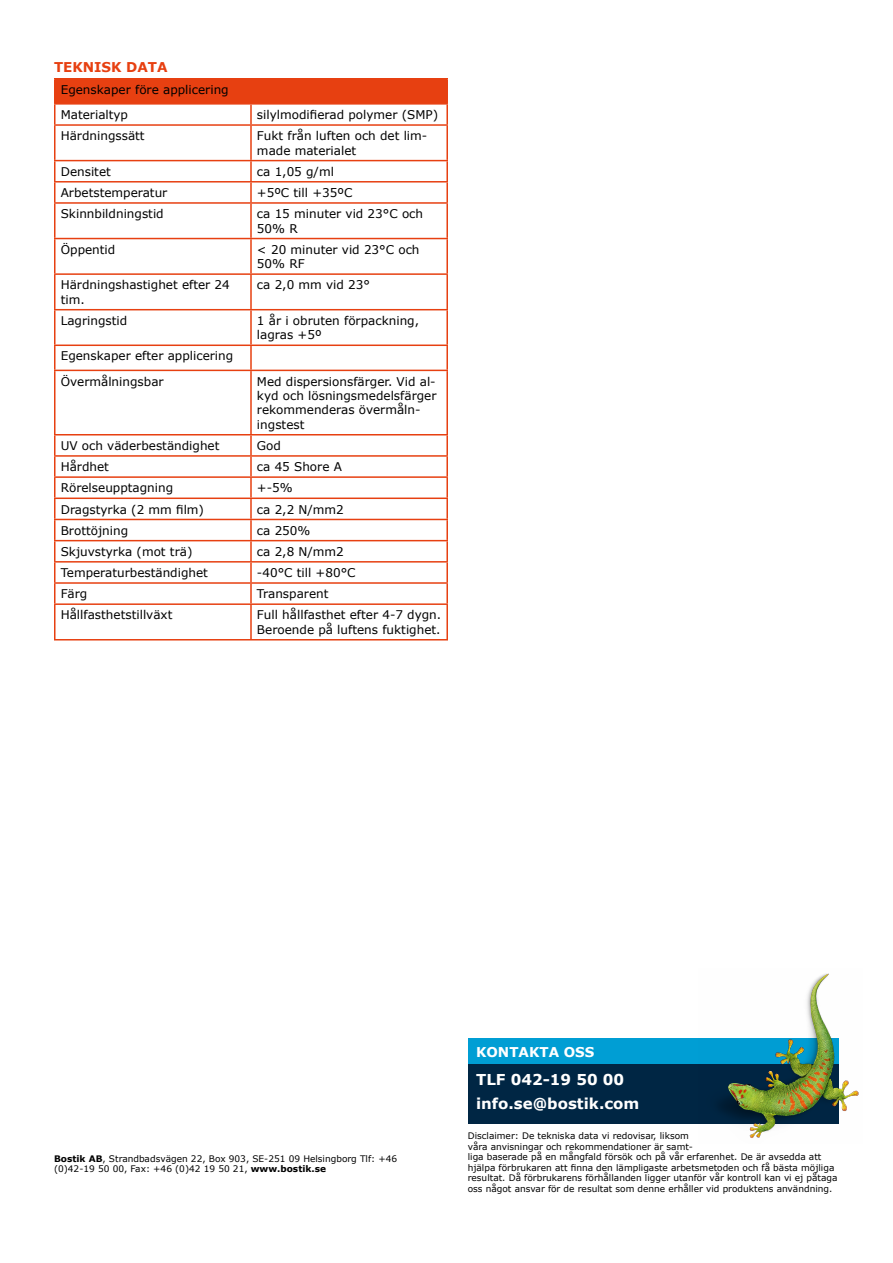
<style>
.page{position:relative;width:893px;height:1263px;background:#fff}
.page>*{position:absolute;margin:0;border:0;box-sizing:border-box;transform-origin:0 0}
.t1{font:700 15px/24px "Verdana";color:#fff}
.t2{font:700 13.5px "Verdana";color:#e74011}
.t3{font:700 13.5px "Verdana";color:#fff}
.t4{font:12px/14.4px "Verdana";color:#000}
.t5{font:9px/10.5px "Verdana";color:#000}
.s1{font-weight:700}
</style>
<div class="page">
<hr style="left:54px;top:639px;width:197px;height:1px;background:#e74011">
<hr style="left:251px;top:639px;width:197px;height:1px;background:#e74011">
<hr style="left:54px;top:126px;width:2px;height:34px;background:#e74011">
<hr style="left:54px;top:161px;width:2px;height:20px;background:#e74011">
<svg style="left:54px;top:183px;width:2px;height:19px"></svg>
<hr style="left:54px;top:204px;width:2px;height:34px;background:#e74011">
<hr style="left:54px;top:239px;width:2px;height:34px;background:#e74011">
<hr style="left:54px;top:275px;width:2px;height:34px;background:#e74011">
<hr style="left:54px;top:310px;width:2px;height:34px;background:#e74011">
<hr style="left:54px;top:346px;width:2px;height:24px;background:#e74011">
<hr style="left:54px;top:371px;width:2px;height:63px;background:#e74011">
<hr style="left:54px;top:435px;width:2px;height:20px;background:#e74011">
<svg style="left:54px;top:457px;width:2px;height:40px"></svg>
<hr style="left:54px;top:499px;width:2px;height:20px;background:#e74011">
<hr style="left:54px;top:520px;width:2px;height:20px;background:#e74011">
<hr style="left:54px;top:541px;width:2px;height:20px;background:#e74011">
<svg style="left:54px;top:563px;width:2px;height:40px"></svg>
<hr style="left:54px;top:605px;width:2px;height:34px;background:#e74011">
<hr style="left:54px;top:78px;width:197px;height:2px;background:#e74011">
<hr style="left:251px;top:78px;width:197px;height:2px;background:#e74011">
<hr style="left:54px;top:124px;width:197px;height:2px;background:#e74011">
<hr style="left:251px;top:124px;width:197px;height:2px;background:#e74011">
<hr style="left:54px;top:160px;width:197px;height:1px;background:#e74011">
<hr style="left:251px;top:160px;width:197px;height:1px;background:#e74011">
<hr style="left:54px;top:181px;width:197px;height:2px;background:#e74011">
<hr style="left:251px;top:181px;width:197px;height:2px;background:#e74011">
<hr style="left:54px;top:202px;width:197px;height:2px;background:#e74011">
<hr style="left:251px;top:202px;width:197px;height:2px;background:#e74011">
<hr style="left:54px;top:238px;width:197px;height:1px;background:#e74011">
<hr style="left:251px;top:238px;width:197px;height:1px;background:#e74011">
<hr style="left:54px;top:273px;width:197px;height:2px;background:#e74011">
<hr style="left:251px;top:273px;width:197px;height:2px;background:#e74011">
<hr style="left:54px;top:309px;width:197px;height:1px;background:#e74011">
<hr style="left:251px;top:309px;width:197px;height:1px;background:#e74011">
<hr style="left:54px;top:344px;width:197px;height:2px;background:#e74011">
<hr style="left:251px;top:344px;width:197px;height:2px;background:#e74011">
<hr style="left:54px;top:370px;width:197px;height:1px;background:#e74011">
<hr style="left:251px;top:370px;width:197px;height:1px;background:#e74011">
<hr style="left:54px;top:434px;width:197px;height:1px;background:#e74011">
<hr style="left:251px;top:434px;width:197px;height:1px;background:#e74011">
<hr style="left:54px;top:455px;width:197px;height:2px;background:#e74011">
<hr style="left:251px;top:455px;width:197px;height:2px;background:#e74011">
<hr style="left:54px;top:476px;width:197px;height:2px;background:#e74011">
<hr style="left:251px;top:476px;width:197px;height:2px;background:#e74011">
<hr style="left:54px;top:497px;width:197px;height:2px;background:#e74011">
<hr style="left:251px;top:497px;width:197px;height:2px;background:#e74011">
<hr style="left:54px;top:519px;width:197px;height:1px;background:#e74011">
<hr style="left:251px;top:519px;width:197px;height:1px;background:#e74011">
<hr style="left:54px;top:540px;width:197px;height:1px;background:#e74011">
<hr style="left:251px;top:540px;width:197px;height:1px;background:#e74011">
<hr style="left:54px;top:561px;width:197px;height:2px;background:#e74011">
<hr style="left:251px;top:561px;width:197px;height:2px;background:#e74011">
<hr style="left:54px;top:582px;width:197px;height:2px;background:#e74011">
<hr style="left:251px;top:582px;width:197px;height:2px;background:#e74011">
<hr style="left:54px;top:603px;width:197px;height:2px;background:#e74011">
<hr style="left:251px;top:603px;width:197px;height:2px;background:#e74011">
<svg style="left:54px;top:79px;width:394px;height:45px"></svg>
<hr style="left:250px;top:126px;width:2px;height:34px;background:#e74011">
<hr style="left:446px;top:126px;width:2px;height:34px;background:#e74011">
<hr style="left:250px;top:161px;width:2px;height:20px;background:#e74011">
<hr style="left:446px;top:161px;width:2px;height:20px;background:#e74011">
<svg style="left:250px;top:183px;width:2px;height:19px"></svg>
<svg style="left:446px;top:183px;width:2px;height:19px"></svg>
<hr style="left:250px;top:204px;width:2px;height:34px;background:#e74011">
<hr style="left:446px;top:204px;width:2px;height:34px;background:#e74011">
<hr style="left:250px;top:239px;width:2px;height:34px;background:#e74011">
<hr style="left:446px;top:239px;width:2px;height:34px;background:#e74011">
<hr style="left:250px;top:275px;width:2px;height:34px;background:#e74011">
<hr style="left:446px;top:275px;width:2px;height:34px;background:#e74011">
<hr style="left:250px;top:310px;width:2px;height:34px;background:#e74011">
<hr style="left:446px;top:310px;width:2px;height:34px;background:#e74011">
<hr style="left:250px;top:346px;width:2px;height:24px;background:#e74011">
<hr style="left:446px;top:346px;width:2px;height:24px;background:#e74011">
<hr style="left:250px;top:371px;width:2px;height:63px;background:#e74011">
<hr style="left:446px;top:371px;width:2px;height:63px;background:#e74011">
<hr style="left:250px;top:435px;width:2px;height:20px;background:#e74011">
<hr style="left:446px;top:435px;width:2px;height:20px;background:#e74011">
<svg style="left:250px;top:457px;width:2px;height:40px"></svg>
<svg style="left:446px;top:457px;width:2px;height:40px"></svg>
<hr style="left:250px;top:499px;width:2px;height:20px;background:#e74011">
<hr style="left:446px;top:499px;width:2px;height:20px;background:#e74011">
<hr style="left:250px;top:520px;width:2px;height:20px;background:#e74011">
<hr style="left:446px;top:520px;width:2px;height:20px;background:#e74011">
<hr style="left:250px;top:541px;width:2px;height:20px;background:#e74011">
<hr style="left:446px;top:541px;width:2px;height:20px;background:#e74011">
<svg style="left:250px;top:563px;width:2px;height:40px"></svg>
<svg style="left:446px;top:563px;width:2px;height:40px"></svg>
<hr style="left:250px;top:605px;width:2px;height:34px;background:#e74011">
<hr style="left:446px;top:605px;width:2px;height:34px;background:#e74011">
<div style="left:469px;top:1063px;width:370px;height:61px;background:#002644"></div>
<div style="left:469px;top:1038px;width:370px;height:26px;background:#009ed4"></div>
<img style="left:719px;top:973px;width:140px;height:165px">
<p class="t2" style="left:54px;top:58px;width:115px">TEKNISK DATA</p>
<p class="t4" style="left:61px;top:77px;width:169px;line-height:25px">Egenskaper före applicering<br>Materialtyp</p>
<p class="t4" style="left:257px;top:107px;width:183px">silylmodifierad polymer (SMP)</p>
<p class="t4" style="left:61px;top:128px;width:85px">Härdningssätt</p>
<p class="t4" style="left:257px;top:128px;width:172px">Fukt från luften och det lim&shy;made materialet</p>
<p class="t4" style="left:61px;top:164px;width:52px">Densitet</p>
<p class="t4" style="left:257px;top:164px;width:79px">ca 1,05 g/ml</p>
<p class="t4" style="left:61px;top:185px;width:108px">Arbetstemperatur</p>
<p class="t4" style="left:257px;top:185px;width:97px">+5ºC till +35ºC</p>
<p class="t4" style="left:61px;top:206px;width:105px">Skinnbildningstid</p>
<p class="t4" style="left:257px;top:206px;width:168px">ca 15 minuter vid 23°C och<br>50% R</p>
<p class="t4" style="left:61px;top:242px;width:56px">Öppentid</p>
<p class="t4" style="left:257px;top:242px;width:164px">&lt; 20 minuter vid 23°C och<br>50% RF</p>
<p class="t4" style="left:61px;top:278px;width:171px">Härdningshastighet efter 24 tim.</p>
<p class="t4" style="left:257px;top:278px;width:114px">ca 2,0 mm vid 23°</p>
<p class="t4" style="left:61px;top:313px;width:68px">Lagringstid</p>
<p class="t4" style="left:257px;top:313px;width:164px">1 år i obruten förpackning, lagras +5º</p>
<p class="t4" style="left:61px;top:343px;width:174px;line-height:25px">Egenskaper efter applicering<br>Övermålningsbar</p>
<p class="t4" style="left:257px;top:374px;width:181px">Med dispersionsfärger. Vid al&shy;kyd och lösningsmedelsfärger rekommenderas övermåln&shy;ingstest</p>
<p class="t4" style="left:61px;top:438px;width:160px">UV och väderbeständighet</p>
<p class="t4" style="left:257px;top:438px;width:26px">God</p>
<p class="t4" style="left:61px;top:459px;width:50px">Hårdhet</p>
<p class="t4" style="left:257px;top:459px;width:86px">ca 45 Shore A</p>
<p class="t4" style="left:61px;top:481px;width:114px">Rörelseupptagning</p>
<p class="t4" style="left:257px;top:481px;width:37px">+-5%</p>
<p class="t4" style="left:61px;top:502px;width:145px">Dragstyrka (2 mm film)</p>
<p class="t4" style="left:257px;top:502px;width:88px">ca 2,2 N/mm2</p>
<p class="t4" style="left:61px;top:523px;width:69px">Brottöjning</p>
<p class="t4" style="left:257px;top:523px;width:55px">ca 250%</p>
<p class="t4" style="left:61px;top:544px;width:133px">Skjuvstyrka (mot trä)</p>
<p class="t4" style="left:257px;top:544px;width:88px">ca 2,8 N/mm2</p>
<p class="t4" style="left:61px;top:565px;width:149px">Temperaturbeständighet</p>
<p class="t4" style="left:257px;top:565px;width:100px">-40°C till +80°C</p>
<p class="t4" style="left:61px;top:586px;width:28px">Färg</p>
<p class="t4" style="left:257px;top:586px;width:73px">Transparent</p>
<p class="t4" style="left:61px;top:608px;width:113px">Hållfasthetstillväxt</p>
<p class="t4" style="left:257px;top:608px;width:186px">Full hållfasthet efter 4-7 dygn.<br>Beroende på luftens fuktighet.</p>
<p class="t5" style="left:54px;top:1153px;width:345px"><span class="s1">Bostik AB</span>, Strandbadsvägen 22, Box 903, SE-251 09 Helsingborg Tlf: +46 (0)42-19 50 00, Fax: +46 (0)42 19 50 21, <span class="s1">www.bostik.se</span></p>
<p class="t3" style="left:476px;top:1042px;width:120px">KONTAKTA OSS</p>
<p class="t1" style="left:476px;top:1067px;width:165px">TLF 042-19 50 00 info.se@bostik.com</p>
<p class="t5" style="left:468px;top:1130px;width:371px">Disclaimer: De tekniska data vi redovisar, liksom<br>våra anvisningar och rekommendationer är samt-<br>liga baserade på en mångfald försök och på vår erfarenhet. De är avsedda att hjälpa förbrukaren att finna den lämpligaste arbetsmetoden och få bästa möjliga resultat. Då förbrukarens förhållanden ligger utanför vår kontroll kan vi ej påtaga oss något ansvar för de resultat som denne erhåller vid produktens användning.</p>
</div>
